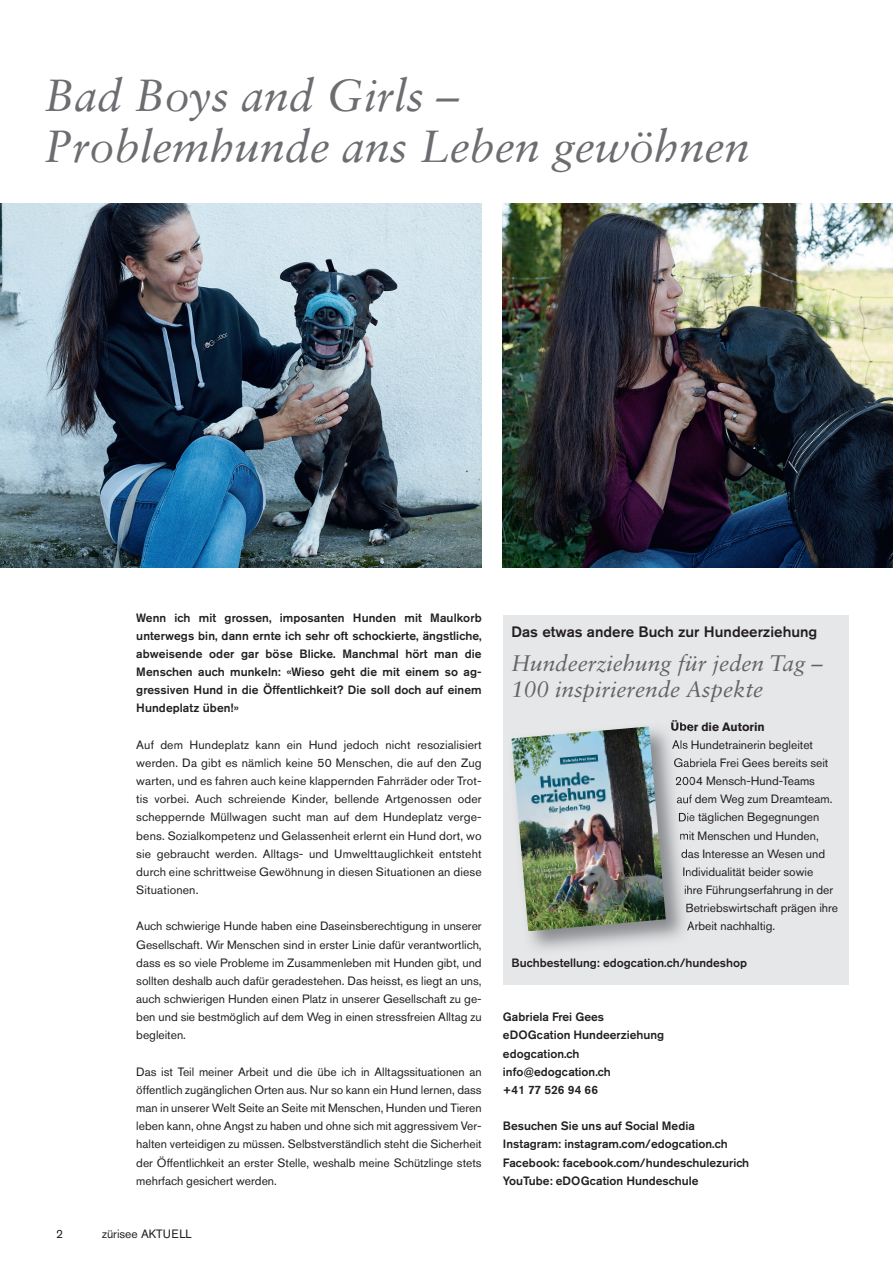
<style>
.page{position:relative;width:893px;height:1263px;background:#fff}
.page>*{position:absolute;margin:0;border:0;box-sizing:border-box;transform-origin:0 0}
.t1{font:italic 45px/51px "Sabon LT Std";color:#6c6d70}
.t2{font:italic 22.5px/25.5px "Sabon LT Std";color:#636366}
.t3{font:500 15px "Akzidenz Grotesk Pro";color:#231f20}
.t4{font:12px/18.1px "Akzidenz Grotesk Pro";color:#231f20;text-align:justify}
.t5{font:500 12px/18.1px "Akzidenz Grotesk Pro";color:#231f20}
.t6{font:700 12px "Akzidenz Grotesk Pro";color:#231f20}
</style>
<div class="page">
<div style="left:503px;top:615px;width:345px;height:370px;background:#e6e7e9"></div>
<img style="left:671px;top:723px;width:19px;height:8px">
<img style="left:672px;top:740px;width:16px;height:9px">
<img style="left:674px;top:758px;width:16px;height:9px">
<img style="left:676px;top:776px;width:14px;height:9px">
<svg style="left:677px;top:795px;width:13px;height:9px"></svg>
<svg style="left:679px;top:813px;width:11px;height:9px"></svg>
<svg style="left:680px;top:831px;width:10px;height:9px"></svg>
<svg style="left:681px;top:849px;width:9px;height:9px"></svg>
<svg style="left:683px;top:867px;width:7px;height:9px"></svg>
<svg style="left:685px;top:885px;width:5px;height:10px"></svg>
<svg style="left:686px;top:904px;width:4px;height:11px"></svg>
<svg style="left:687px;top:923px;width:3px;height:8px"></svg>
<img style="left:511px;top:726px;width:155px;height:205px">
<img style="left:0;top:204px;width:482px;height:363px">
<img style="left:503px;top:204px;width:390px;height:363px">
<h1 class="t1" style="left:45px;top:70px;width:706px">Bad Boys and Girls –<br>Problemhunde ans Leben gewöhnen</h1>
<p class="t5" style="left:136px;top:608px;width:347px;text-align:justify">Wenn ich mit grossen, imposanten Hunden mit Maulkorb unterwegs bin, dann ernte ich sehr oft schockierte, ängstliche, abweisende oder gar böse Blicke. Manchmal hört man die Menschen auch munkeln: «Wieso geht die mit einem so ag&shy;gressiven Hund in die Öffentlichkeit? Die soll doch auf einem Hundeplatz üben!»</p>
<p class="t4" style="left:136px;top:735px;width:347px">Auf dem Hundeplatz kann ein Hund jedoch nicht resozialisiert werden. Da gibt es nämlich keine 50 Menschen, die auf den Zug warten, und es fahren auch keine klappernden Fahrräder oder Trot&shy;tis vorbei. Auch schreiende Kinder, bellende Artgenossen oder scheppernde Müllwagen sucht man auf dem Hundeplatz verge&shy;bens. Sozialkompetenz und Gelassenheit erlernt ein Hund dort, wo sie gebraucht werden. Alltags- und Umwelttauglichkeit entsteht durch eine schrittweise Gewöhnung in diesen Situationen an diese Situationen.</p>
<p class="t4" style="left:136px;top:917px;width:347px">Auch schwierige Hunde haben eine Daseinsberechtigung in unserer Gesellschaft. Wir Menschen sind in erster Linie dafür verantwortlich, dass es so viele Probleme im Zusammenleben mit Hunden gibt, und sollten deshalb auch dafür geradestehen. Das heisst, es liegt an uns, auch schwierigen Hunden einen Platz in unserer Gesellschaft zu ge&shy;ben und sie bestmöglich auf dem Weg in einen stressfreien Alltag zu begleiten.</p>
<p class="t4" style="left:136px;top:1062px;width:347px">Das ist Teil meiner Arbeit und die übe ich in Alltagssituationen an öffentlich zugänglichen Orten aus. Nur so kann ein Hund lernen, dass man in unserer Welt Seite an Seite mit Menschen, Hunden und Tieren leben kann, ohne Angst zu haben und ohne sich mit aggressivem Ver&shy;halten verteidigen zu müssen. Selbstverständlich steht die Sicherheit der Öffentlichkeit an erster Stelle, weshalb meine Schützlinge stets mehrfach gesichert werden.</p>
<p class="t4" style="left:56px;top:1225px;width:8px">2</p>
<p class="t4" style="left:102px;top:1225px;width:91px">zürisee AKTUELL</p>
<p class="t3" style="left:511px;top:622px;width:307px">Das etwas andere Buch zur Hundeerziehung</p>
<h2 class="t2" style="left:511px;top:650px;width:313px">Hundeerziehung für jeden Tag –<br>100 inspirierende Aspekte</h2>
<p class="t6" style="left:670px;top:718px;width:96px">Über die Autorin</p>
<p class="t4" style="left:672px;top:735px;width:143px">Als Hundetrainerin begleitet</p>
<p class="t4" style="left:673px;top:754px;width:156px">Gabriela Frei Gees bereits seit</p>
<p class="t4" style="left:675px;top:772px;width:142px">2004 Mensch-Hund-Teams</p>
<p class="t4" style="left:676px;top:790px;width:157px">auf dem Weg zum Dreamteam.</p>
<p class="t4" style="left:678px;top:808px;width:143px">Die täglichen Begegnungen</p>
<p class="t4" style="left:679px;top:826px;width:141px">mit Menschen und Hunden,</p>
<p class="t4" style="left:681px;top:844px;width:146px">das Interesse an Wesen und</p>
<p class="t4" style="left:682px;top:863px;width:132px">Individualität beider sowie</p>
<p class="t4" style="left:684px;top:881px;width:151px">ihre Führungserfahrung in der</p>
<p class="t4" style="left:685px;top:899px;width:154px">Betriebswirtschaft prägen ihre</p>
<p class="t4" style="left:687px;top:917px;width:90px">Arbeit nachhaltig.</p>
<p class="t5" style="left:511px;top:953px;width:237px">Buchbestellung: edogcation.ch/hundeshop</p>
<p class="t5" style="left:503px;top:1008px;width:163px">Gabriela Frei Gees eDOGcation Hundeerziehung edogcation.ch info@edogcation.ch<br>+41 77 526 94 66</p>
<p class="t5" style="left:503px;top:1117px;width:248px">Besuchen Sie uns auf Social Media Instagram: instagram.com/edogcation.ch Facebook: facebook.com/hundeschulezurich YouTube: eDOGcation Hundeschule</p>
</div>
